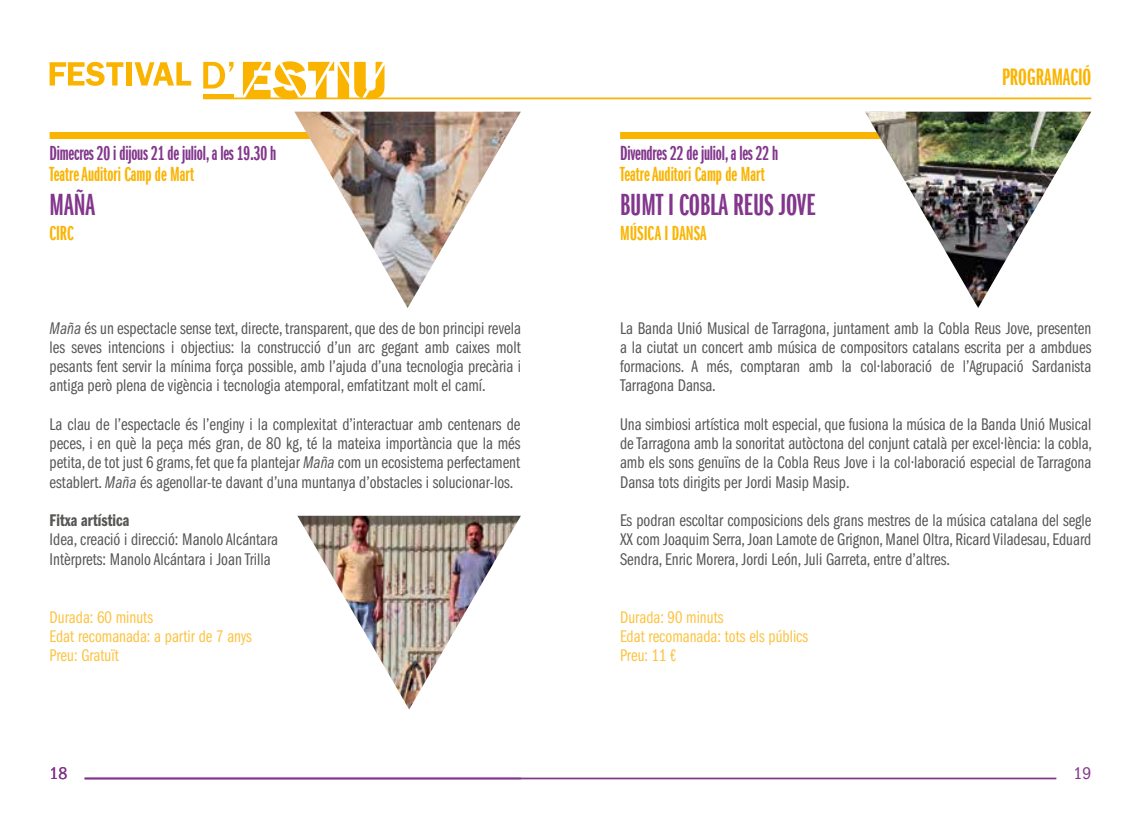
<style>
.page{position:relative;width:1141px;height:829px;background:#fff}
.page>*{position:absolute;margin:0;border:0;box-sizing:border-box;transform-origin:0 0}
.t1{font:31.5px "Franklin Gothic LT Com Dm X Cm";color:#82368c}
.t2{font:24.5px "Franklin Gothic LT Com Dm X Cm";color:#fab400}
.t3{font:21px "Franklin Gothic LT Com Dm X Cm";letter-spacing:-.01em;color:#82368c}
.t4{font:21px "Franklin Gothic LT Com Dm X Cm";color:#fab400}
.t5{font:17.5px/19.2px "Franklin Gothic Book Cmpr";color:#575756;text-align:justify}
.t6{font:17.5px/19.2px "Franklin Gothic Book Cmpr";color:#fcc343}
.t7{font:17.5px "Franklin Gothic Demi Cmpr";color:#575756}
.t8{font:condensed 17.5px "Franklin Gothic";color:#82368c}
.s1{font-family:"Franklin Gothic Book Cmpr Ital"}
.s2{font-family:"Franklin Gothic LT Com Bk X Cm"}
</style>
<div class="page">
<hr style="left:85px;top:777px;width:971px;height:2px;background:#82368c">
<div style="left:50px;top:132px;width:382px;height:7px;background:#fab400"></div>
<div style="left:620px;top:132px;width:383px;height:7px;background:#fab400"></div>
<img style="left:294px;top:112px;width:227px;height:196px">
<img style="left:865px;top:112px;width:226px;height:196px">
<hr style="left:203px;top:97px;width:888px;height:2px;background:#fab400">
<svg style="left:203px;top:62px;width:31px;height:26px"></svg>
<hr style="left:203px;top:95px;width:31px;height:4px;background:#fab400">
<svg style="left:50px;top:62px;width:73px;height:24px"></svg>
<div style="left:126px;top:62px;width:6px;height:23px;background:#fab400"></div>
<svg style="left:135px;top:62px;width:56px;height:23px"></svg>
<svg style="left:243px;top:61px;width:141px;height:37px"></svg>
<img style="left:297px;top:515px;width:224px;height:194px">
<p class="t3" style="left:50px;top:141px;width:228px">Dimecres 20 i dijous 21 de juliol, a les 19.30 h</p>
<p class="t4" style="left:50px;top:162px;width:146px">Teatre Auditori Camp de Mart</p>
<h1 class="t1" style="left:50px;top:187px;width:47px">MAÑA</h1>
<p class="t4" style="left:50px;top:221px;width:25px">CIRC</p>
<p class="t5" style="left:50px;top:318px;width:473px"><span class="s1">Maña</span> és un espectacle sense text, directe, transparent, que des de bon principi revela les seves intencions i objectius: la construcció d’un arc gegant amb caixes molt pesants fent servir la mínima força possible, amb l’ajuda d’una tecnologia precària i antiga però plena de vigència i tecnologia atemporal, emfatitzant molt el camí.</p>
<p class="t5" style="left:50px;top:414px;width:472px">La clau de l’espectacle és l’enginy i la complexitat d’interactuar amb centenars de peces, i en què la peça més gran, de 80 kg, té la mateixa importància que la més petita, de tot just 6 grams, fet que fa plantejar <span class="s1">Maña</span> com un ecosistema perfectament establert. <span class="s1">Maña</span> és agenollar-te davant d’una muntanya d’obstacles i solucionar-los.</p>
<p class="t7" style="left:50px;top:510px;width:81px">Fitxa artística</p>
<p class="t5" style="left:50px;top:530px;width:230px">Idea, creació i direcció: Manolo Alcántara<br>Intèrprets: Manolo Alcántara i Joan Trilla</p>
<p class="t6" style="left:50px;top:607px;width:204px">Durada: 60 minuts<br>Edat recomanada: a partir de 7 anys<br>Preu: Gratuït</p>
<p class="t3" style="left:620px;top:141px;width:160px">Divendres 22 de juliol, a les 22 h</p>
<p class="t4" style="left:620px;top:162px;width:146px">Teatre Auditori Camp de Mart</p>
<h1 class="t1" style="left:620px;top:187px;width:197px">BUMT I COBLA REUS JOVE</h1>
<p class="t4" style="left:620px;top:221px;width:88px">MÚSICA I DANSA</p>
<h2 class="t2" style="left:1002px;top:64px;width:91px">PROGRAMACIÓ</h2>
<p class="t5" style="left:620px;top:318px;width:473px">La Banda Unió Musical de Tarragona, juntament amb la Cobla Reus Jove, presenten a la ciutat un concert amb música de compositors catalans escrita per a ambdues formacions. A més, comptaran amb la col·laboració de l’Agrupació Sardanista Tarragona Dansa.</p>
<p class="t5" style="left:620px;top:414px;width:474px">Una simbiosi artística molt especial, que fusiona la música de la Banda Unió Musical de Tarragona amb la sonoritat autòctona del conjunt català per excel·lència: la cobla, amb els sons genuïns de la Cobla Reus Jove i la col·laboració especial de Tarragona Dansa tots dirigits per Jordi Masip Masip.</p>
<p class="t5" style="left:620px;top:511px;width:473px">Es podran escoltar composicions dels grans mestres de la música catalana del segle XX com Joaquim Serra, Joan Lamote de Grignon, Manel Oltra, Ricard Viladesau, Eduard Sendra, Enric Morera, Jordi León, Juli Garreta, entre d’altres.</p>
<p class="t6" style="left:620px;top:607px;width:190px">Durada: 90 minuts<br>Edat recomanada: tots els públics<br>Preu: 11 <span class="s2">€</span></p>
<p class="t8" style="left:50px;top:763px;width:19px">18</p>
<p class="t8" style="left:1073px;top:763px;width:19px">19</p>
</div>
